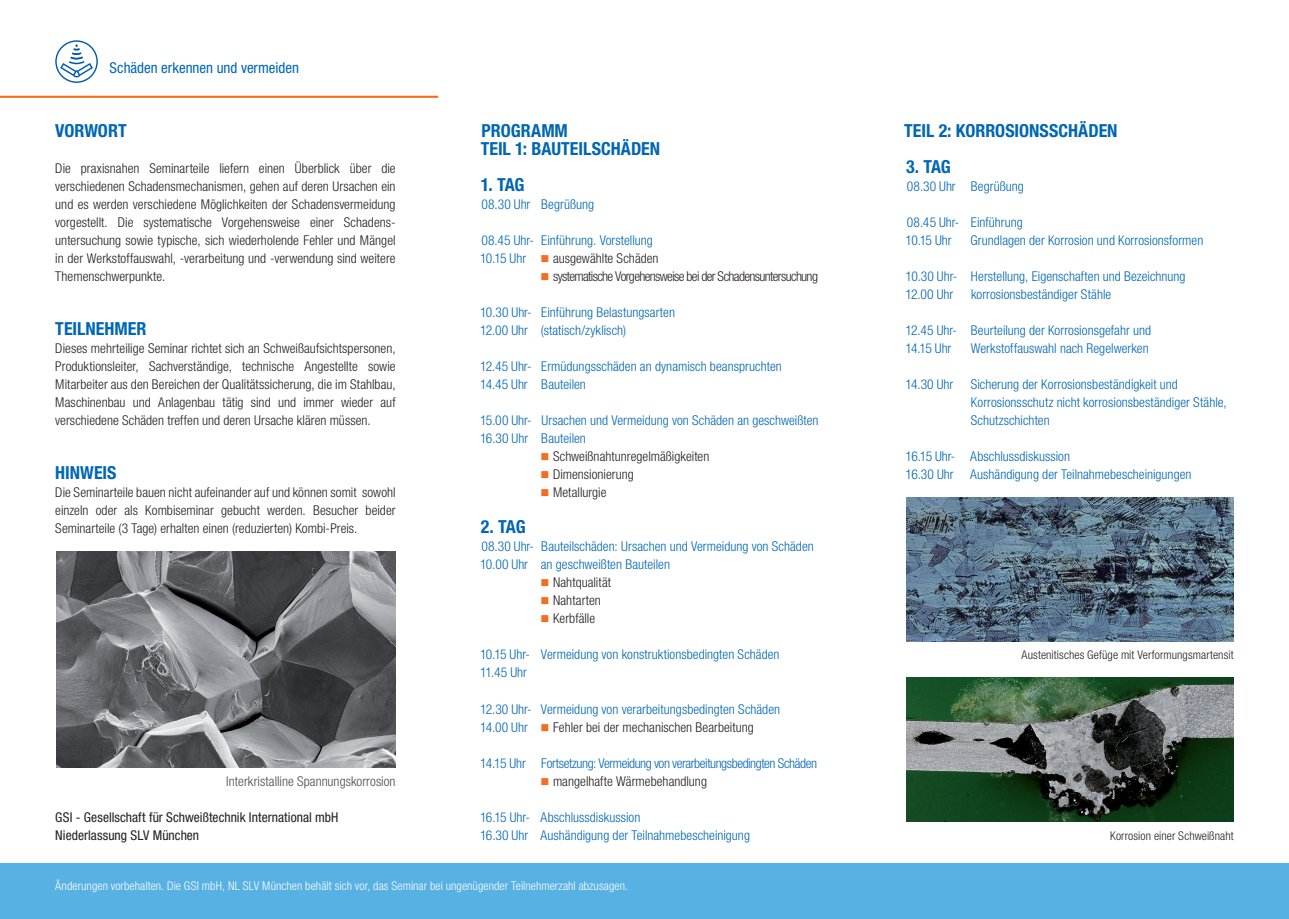
<style>
.page{position:relative;width:1289px;height:919px;background:#fff}
.page>*{position:absolute;margin:0;border:0;box-sizing:border-box;transform-origin:0 0}
.Programmablauf{font:700 condensed 18px "Helvetica Neue LT Std";letter-spacing:-.005em;color:#0166b3}
.Überschrift_innen_1{font:700 condensed 18px "Helvetica Neue LT Std";color:#0166b3}
.Überschriften_Innen{font:700 condensed 18px "Helvetica Neue LT Std";color:#0166b3}
.Vorwort{font:700 condensed 18px "Helvetica Neue LT Std";letter-spacing:-.005em;color:#0166b3}
.t1{font:condensed 15px "Helvetica Neue LT Std";color:#0166b3}
.Programmablauf-2{font:300 condensed 13.5px/18px "Helvetica Neue LT Std";letter-spacing:.005em;color:#0166b3}
.Vorwort-2{font:300 condensed 13.5px/18px "Helvetica Neue LT Std";letter-spacing:.005em;color:#231f20;text-align:justify}
.Programmablauf-3{font:300 condensed 13.5px "Helvetica Neue LT Std";color:#231f20}
.Uhrzeiten{font:300 condensed 13.5px "Helvetica Neue LT Std";letter-spacing:-.01em;color:#0166b3}
.Vorwort-3{font:condensed 13.5px "Helvetica Neue LT Std";letter-spacing:.005em;color:#231f20}
.Programmablauf-4{font:300 condensed 13.5px "Helvetica Neue LT Std";letter-spacing:-.045em;color:#231f20}
.Programmablauf-5{font:300 condensed 13.5px "Helvetica Neue LT Std";letter-spacing:-.03em;color:#0166b3}
.Vorwort-4{font:300 condensed 13.5px "Helvetica Neue LT Std";letter-spacing:.005em;color:#4b4c4d}
.t2{font:300 condensed 12px "Helvetica Neue LT Std";letter-spacing:.005em;color:#fff}
.t3{font:300 condensed 12px "Helvetica Neue LT Std";letter-spacing:.005em;color:#231f20}
.s1{color:#f36e21}
</style>
<div class="page">
<hr style="left:0;top:96px;width:438px;height:2px;background:#f36e21">
<div style="left:0;top:863px;width:1288px;height:55px;background:#58b1e3"></div>
<svg style="left:55px;top:40px;width:43px;height:43px"></svg>
<img style="left:56px;top:551px;width:339px;height:216px">
<img style="left:906px;top:497px;width:327px;height:144px">
<img style="left:906px;top:677px;width:327px;height:144px">
<p class="t1" style="left:110px;top:59px;width:191px">Schäden erkennen und vermeiden</p>
<p class="Überschrift_innen_1" style="left:55px;top:120px;width:73px">VORWORT</p>
<p class="Vorwort-2" style="left:55px;top:159px;width:342px">Die praxisnahen Seminarteile liefern einen Überblick über die verschiedenen Schadensmechanismen, gehen auf deren Ursachen ein und es werden verschiedene Möglichkeiten der Schadensvermeidung vorgestellt. Die systematische Vorgehensweise einer Schadens&shy;untersuchung sowie typische, sich wiederholende Fehler und Mängel in der Werkstoffauswahl, -verarbeitung und -verwendung sind weitere Themenschwerpunkte.</p>
<p class="Überschrift_innen_1" style="left:55px;top:318px;width:93px">TEILNEHMER</p>
<p class="Vorwort-2" style="left:55px;top:339px;width:342px">Dieses mehrteilige Seminar richtet sich an Schweißaufsichtspersonen, Produktionsleiter, Sachverständige, technische Angestellte sowie Mitarbeiter aus den Bereichen der Qualitätssicherung, die im Stahlbau, Maschinenbau und Anlagenbau tätig sind und immer wieder auf verschiedene Schäden treffen und deren Ursache klären müssen.</p>
<p class="Vorwort" style="left:55px;top:462px;width:63px">HINWEIS</p>
<p class="Vorwort-2" style="left:55px;top:483px;width:342px">Die Seminarteile bauen nicht aufeinander auf und können somit sowohl einzeln oder als Kombiseminar gebucht werden. Besucher beider Seminarteile (3 Tage) erhalten einen (reduzierten) Kombi-Preis.</p>
<p class="Vorwort-4" style="left:226px;top:773px;width:171px">Interkristalline Spannungskorrosion</p>
<p class="Vorwort-3" style="left:55px;top:808px;width:285px">GSI - Gesellschaft für Schweißtechnik International mbH</p>
<p class="Vorwort-3" style="left:55px;top:826px;width:145px">Niederlassung SLV München</p>
<p class="Überschriften_Innen" style="left:481px;top:120px;width:88px">PROGRAMM</p>
<p class="Programmablauf" style="left:904px;top:120px;width:215px">TEIL 2: KORROSIONSSCHÄDEN</p>
<p class="Programmablauf" style="left:480px;top:138px;width:181px">TEIL 1: BAUTEILSCHÄDEN</p>
<p class="Programmablauf" style="left:480px;top:174px;width:45px">1. TAG</p>
<p class="Uhrzeiten" style="left:481px;top:197px;width:50px">08.30 Uhr</p>
<p class="Uhrzeiten" style="left:481px;top:233px;width:54px">08.45 Uhr-</p>
<p class="Uhrzeiten" style="left:480px;top:251px;width:47px">10.15 Uhr</p>
<p class="Uhrzeiten" style="left:480px;top:305px;width:53px">10.30 Uhr-</p>
<p class="Uhrzeiten" style="left:480px;top:323px;width:49px">12.00 Uhr</p>
<p class="Uhrzeiten" style="left:480px;top:359px;width:53px">12.45 Uhr-</p>
<p class="Uhrzeiten" style="left:480px;top:377px;width:49px">14.45 Uhr</p>
<p class="Uhrzeiten" style="left:480px;top:413px;width:53px">15.00 Uhr-</p>
<p class="Uhrzeiten" style="left:480px;top:431px;width:49px">16.30 Uhr</p>
<p class="Programmablauf" style="left:480px;top:516px;width:46px">2. TAG</p>
<p class="Programmablauf-2" style="left:541px;top:195px;width:54px">Begrüßung</p>
<p class="Programmablauf-2" style="left:541px;top:231px;width:113px">Einführung. Vorstellung</p>
<p class="Programmablauf-3" style="left:540px;top:251px;width:119px"><span class="s1">■</span> ausgewählte Schäden</p>
<p class="Programmablauf-4" style="left:540px;top:269px;width:279px"><span class="s1">■</span> systematische Vorgehensweise bei der Schadensuntersuchung</p>
<p class="Programmablauf-2" style="left:541px;top:303px;width:135px">Einführung Belastungsarten</p>
<p class="Programmablauf-2" style="left:540px;top:321px;width:87px">(statisch/zyklisch)</p>
<p class="Programmablauf-2" style="left:541px;top:357px;width:242px">Ermüdungsschäden an dynamisch beanspruchten<br>Bauteilen</p>
<p class="Programmablauf-2" style="left:541px;top:411px;width:279px">Ursachen und Vermeidung von Schäden an geschweißten<br>Bauteilen</p>
<p class="Programmablauf-3" style="left:540px;top:449px;width:170px"><span class="s1">■</span> Schweißnahtunregelmäßigkeiten</p>
<p class="Programmablauf-3" style="left:540px;top:467px;width:95px"><span class="s1">■</span> Dimensionierung</p>
<p class="Programmablauf-3" style="left:540px;top:485px;width:67px"><span class="s1">■</span> Metallurgie</p>
<p class="Programmablauf-2" style="left:541px;top:537px;width:274px">Bauteilschäden: Ursachen und Vermeidung von Schäden an geschweißten Bauteilen</p>
<p class="Programmablauf-3" style="left:540px;top:575px;width:72px"><span class="s1">■</span> Nahtqualität</p>
<p class="Programmablauf-3" style="left:540px;top:593px;width:62px"><span class="s1">■</span> Nahtarten</p>
<p class="Programmablauf-3" style="left:540px;top:611px;width:56px"><span class="s1">■</span> Kerbfälle</p>
<p class="Programmablauf-2" style="left:541px;top:645px;width:240px">Vermeidung von konstruktionsbedingten Schäden</p>
<p class="Uhrzeiten" style="left:481px;top:539px;width:54px">08.30 Uhr-</p>
<p class="Uhrzeiten" style="left:480px;top:557px;width:49px">10.00 Uhr</p>
<p class="Uhrzeiten" style="left:480px;top:647px;width:51px">10.15 Uhr-</p>
<p class="Uhrzeiten" style="left:480px;top:665px;width:48px">11.45 Uhr</p>
<p class="Uhrzeiten" style="left:480px;top:701px;width:53px">12.30 Uhr-</p>
<p class="Uhrzeiten" style="left:480px;top:719px;width:49px">14.00 Uhr</p>
<p class="Uhrzeiten" style="left:480px;top:755px;width:47px">14.15 Uhr</p>
<p class="Programmablauf-2" style="left:541px;top:699px;width:241px">Vermeidung von verarbeitungsbedingten Schäden</p>
<p class="Programmablauf-3" style="left:540px;top:719px;width:215px"><span class="s1">■</span> Fehler bei der mechanischen Bearbeitung</p>
<p class="Programmablauf-5" style="left:541px;top:755px;width:277px">Fortsetzung: Vermeidung von verarbeitungsbedingten Schäden</p>
<p class="Programmablauf-3" style="left:540px;top:773px;width:168px"><span class="s1">■</span> mangelhafte Wärmebehandlung</p>
<p class="Programmablauf-2" style="left:540px;top:807px;width:101px">Abschlussdiskussion</p>
<p class="Programmablauf-2" style="left:540px;top:825px;width:211px">Aushändigung der Teilnahmebescheinigung</p>
<p class="Uhrzeiten" style="left:480px;top:809px;width:51px">16.15 Uhr-</p>
<p class="Uhrzeiten" style="left:480px;top:827px;width:49px">16.30 Uhr</p>
<p class="Programmablauf" style="left:906px;top:156px;width:46px">3. TAG</p>
<p class="Programmablauf-2" style="left:907px;top:177px;width:50px">08.30 Uhr</p>
<p class="Programmablauf-2" style="left:907px;top:213px;width:54px">08.45 Uhr-</p>
<p class="Programmablauf-2" style="left:905px;top:231px;width:47px">10.15 Uhr</p>
<p class="Programmablauf-2" style="left:905px;top:267px;width:53px">10.30 Uhr-</p>
<p class="Programmablauf-2" style="left:905px;top:285px;width:49px">12.00 Uhr</p>
<p class="Programmablauf-2" style="left:905px;top:321px;width:53px">12.45 Uhr-</p>
<p class="Programmablauf-2" style="left:905px;top:339px;width:47px">14.15 Uhr</p>
<p class="Programmablauf-2" style="left:905px;top:375px;width:49px">14.30 Uhr</p>
<p class="Programmablauf-2" style="left:905px;top:447px;width:51px">16.15 Uhr-</p>
<p class="Programmablauf-2" style="left:905px;top:465px;width:49px">16.30 Uhr</p>
<p class="Programmablauf-2" style="left:970px;top:177px;width:54px">Begrüßung</p>
<p class="Programmablauf-2" style="left:970px;top:213px;width:53px">Einführung</p>
<p class="Programmablauf-2" style="left:970px;top:231px;width:234px">Grundlagen der Korrosion und Korrosionsformen</p>
<p class="Programmablauf-2" style="left:970px;top:267px;width:216px">Herstellung, Eigenschaften und Bezeichnung</p>
<p class="Programmablauf-2" style="left:971px;top:285px;width:142px">korrosionsbeständiger Stähle</p>
<p class="Programmablauf-2" style="left:970px;top:321px;width:182px">Beurteilung der Korrosionsgefahr und</p>
<p class="Programmablauf-2" style="left:970px;top:339px;width:179px">Werkstoffauswahl nach Regelwerken</p>
<p class="Programmablauf-2" style="left:970px;top:375px;width:209px">Sicherung der Korrosionsbeständigkeit und</p>
<p class="Programmablauf-2" style="left:970px;top:393px;width:257px">Korrosionsschutz nicht korrosionsbeständiger Stähle,<br>Schutzschichten</p>
<p class="Programmablauf-2" style="left:970px;top:447px;width:101px">Abschlussdiskussion</p>
<p class="Programmablauf-2" style="left:970px;top:465px;width:223px">Aushändigung der Teilnahmebescheinigungen</p>
<p class="t3" style="left:1021px;top:648px;width:213px">Austenitisches Gefüge mit Verformungsmartensit</p>
<p class="t3" style="left:1110px;top:828px;width:125px">Korrosion einer Schweißnaht</p>
<p class="t2" style="left:55px;top:879px;width:574px">Änderungen vorbehalten. Die GSI mbH, NL SLV München behält sich vor, das Seminar bei ungenügender Teilnehmerzahl abzusagen.</p>
</div>
